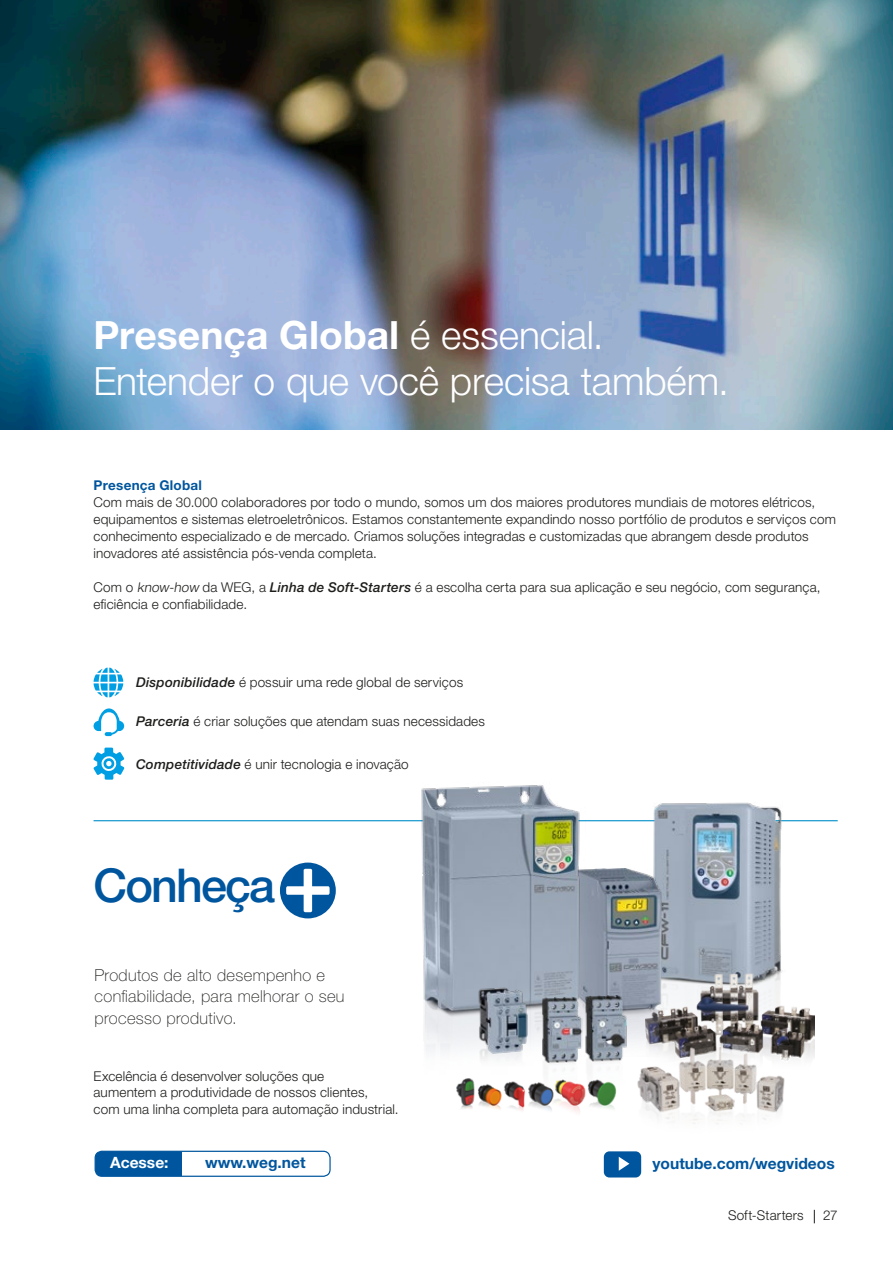
<style>
.page{position:relative;width:893px;height:1263px;background:#fff}
.page>*{position:absolute;margin:0;border:0;box-sizing:border-box;transform-origin:0 0}
.t1{font:500 46.65px "Helvetica Neue LT Pro";letter-spacing:-.04em;color:#00569e}
.t2{font:300 39px/46.8px "Helvetica Neue LT Pro";letter-spacing:-.005em;color:#fff}
.t3{font:100 16.5px/21.3px "Helvetica Neue LT Pro";letter-spacing:.02em;color:#1d1d1b}
.t4{font:700 15.6px "Helvetica Neue LT Pro";color:#00569e}
.t5{font:700 15.6px "Helvetica Neue LT Pro";color:#fff}
.t6{font:300 13.5px/17px "Helvetica Neue LT Pro";letter-spacing:.01em;color:#1d1d1b}
.t7{font:700 13.5px "Helvetica Neue LT Pro";letter-spacing:.02em;color:#00569e}
.s1{font-weight:700}
.s2{font-style:italic}
.s3{font-weight:500;font-style:italic}
</style>
<div class="page">
<svg style="left:814px;top:1210px;width:1px;height:13px"></svg>
<img style="left:0;top:0;width:893px;height:429px">
<svg style="left:94px;top:668px;width:29px;height:29px"></svg>
<svg style="left:94px;top:708px;width:30px;height:28px"></svg>
<svg style="left:93px;top:747px;width:31px;height:33px"></svg>
<hr style="left:94px;top:820px;width:744px;height:1px;background:#0090c9">
<div style="left:95px;top:1151px;width:235px;height:25px;background:#00569e;border-radius:7px"></div>
<div style="left:182px;top:1151px;width:148px;height:25px;background:#fff"></div>
<div style="left:95px;top:1151px;width:236px;height:26px;border:1px solid #00569e;border-radius:7px"></div>
<svg style="left:604px;top:1151px;width:37px;height:26px"></svg>
<svg style="left:280px;top:862px;width:56px;height:56px"></svg>
<img style="left:638px;top:802px;width:156px;height:170px">
<img style="left:456px;top:1078px;width:159px;height:35px">
<img style="left:664px;top:972px;width:150px;height:88px">
<img style="left:637px;top:1047px;width:151px;height:77px">
<img style="left:585px;top:868px;width:79px;height:188px">
<img style="left:413px;top:785px;width:172px;height:267px">
<img style="left:475px;top:983px;width:56px;height:77px">
<img style="left:539px;top:996px;width:92px;height:102px">
<h2 class="t2" style="left:94px;top:311px;width:637px"><span class="s1">Presença Global</span> é essencial.<br>Entender o que você precisa também.</h2>
<p class="t7" style="left:94px;top:477px;width:110px">Presença Global</p>
<p class="t6" style="left:94px;top:494px;width:744px">Com mais de 30.000 colaboradores por todo o mundo, somos um dos maiores produtores mundiais de motores elétricos, equipamentos e sistemas eletroeletrônicos. Estamos constantemente expandindo nosso portfólio de produtos e serviços com conhecimento especializado e de mercado. Criamos soluções integradas e customizadas que abrangem desde produtos inovadores até assistência pós-venda completa.</p>
<p class="t6" style="left:94px;top:579px;width:729px">Com o <span class="s2">know-how</span> da WEG, a <span class="s3">Linha de Soft-Starters</span> é a escolha certa para sua aplicação e seu negócio, com segurança, eficiência e confiabilidade.</p>
<p class="t6" style="left:136px;top:674px;width:329px"><span class="s3">Disponibilidade</span> é possuir uma rede global de serviços</p>
<p class="t6" style="left:136px;top:712px;width:350px"><span class="s3">Parceria</span> é criar soluções que atendam suas necessidades</p>
<p class="t6" style="left:136px;top:755px;width:274px"><span class="s3">Competitividade</span> é unir tecnologia e inovação</p>
<h1 class="t1" style="left:94px;top:857px;width:183px">Conheça</h1>
<p class="t3" style="left:95px;top:964px;width:251px">Produtos de alto desempenho e confiabilidade, para melhorar o seu processo produtivo.</p>
<p class="t6" style="left:94px;top:1068px;width:307px;line-height:16.2px">Excelência é desenvolver soluções que<br>aumentem a produtividade de nossos clientes,<br>com uma linha completa para automação industrial.</p>
<p class="t5" style="left:110px;top:1153px;width:60px">Acesse:</p>
<p class="t4" style="left:205px;top:1153px;width:102px">www.weg.net</p>
<p class="t4" style="left:652px;top:1154px;width:184px">youtube.com/wegvideos</p>
<p class="t6" style="left:728px;top:1207px;width:77px">Soft-Starters</p>
<p class="t6" style="left:823px;top:1207px;width:16px">27</p>
</div>
